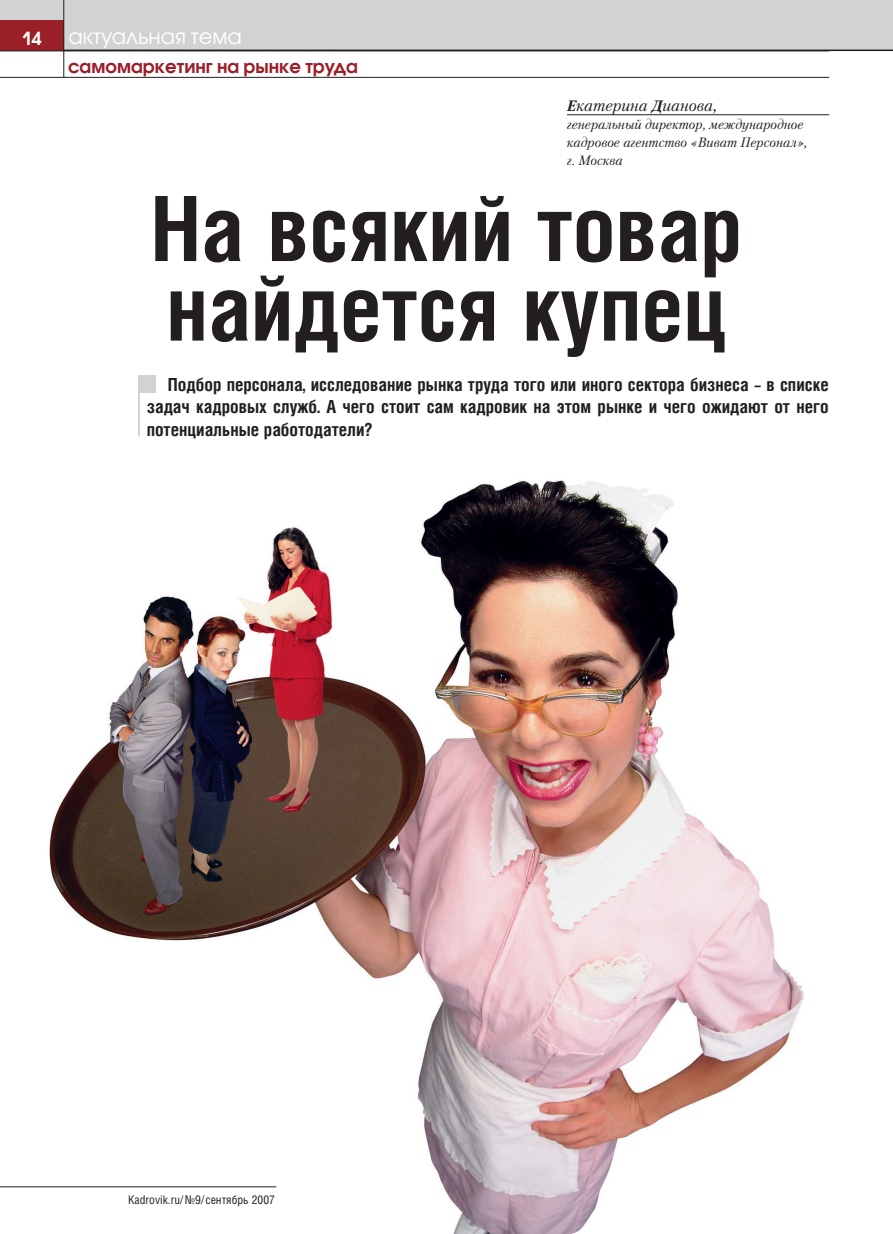
<style>
.page{position:relative;width:893px;height:1234px;background:#fff}
.page>*{position:absolute;margin:0;border:0;box-sizing:border-box;transform-origin:0 0}
.t1{font:700 90px/79.5px "Helios Cond";color:#231f20}
.t2{font:21px "Avant Garde Gothic C";color:#fff}
.t3{font:700 18px/22.5px "Helios Cond";color:#231f20;text-align:justify}
.t4{font:600 18px "Avant Garde Gothic C";color:#9b1f27}
.t5{font:600 18px "Avant Garde Gothic C";color:#fff}
.t6{font:italic 16.5px "Petersburg C";color:#231f20}
.t7{font:italic 13.5px/18px "Petersburg C";color:#231f20}
.t8{font:12px "Helios Cond";color:#231f20}
.s1{font-weight:700;font-size:15px}
</style>
<div class="page">
<div style="left:0;top:0;width:893px;height:51px;background:#d1d2d4"></div>
<hr style="left:0;top:50px;width:893px;height:1px;background:#231f20">
<hr style="left:567px;top:114px;width:262px;height:1px;background:#231f20">
<hr style="left:138px;top:376px;width:2px;height:60px;background:#d1d2d4">
<div style="left:138px;top:376px;width:17px;height:17px;background:#d1d2d4"></div>
<img style="left:21px;top:480px;width:784px;height:753px">
<div style="left:0;top:21px;width:64px;height:30px;background:#9b1f27"></div>
<hr style="left:0;top:77px;width:829px;height:1px;background:#231f20">
<hr style="left:0;top:51px;width:829px;height:1px;background:#231f20">
<hr style="left:64px;top:0;width:1px;height:77px;background:#231f20">
<hr style="left:0;top:1186px;width:276px;height:1px;background:#231f20">
<p class="t5" style="left:22px;top:27px;width:22px">14</p>
<p class="t2" style="left:68px;top:24px;width:175px">актуальная тема</p>
<p class="t4" style="left:68px;top:56px;width:291px">самомаркетинг на рынке труда</p>
<p class="t6" style="left:567px;top:95px;width:151px"><span class="s1">Е</span>катерина <span class="s1">Д</span>ианова,</p>
<p class="t7" style="left:567px;top:115px;width:241px">генеральный директор, международное кадровое агентство «Виват Персонал», г. Москва</p>
<h1 class="t1" style="left:151px;top:187px;width:593px">На всякий товар найдется купец</h1>
<p class="t3" style="left:147px;top:372px;width:683px;text-indent:21px">Подбор персонала, исследование рынка труда того или иного сектора бизнеса – в списке задач кадровых служб. А чего стоит сам кадровик на этом рынке и чего ожидают от него потенциальные работодатели?</p>
<p class="t8" style="left:128px;top:1191px;width:148px">Kadrovik.ru/№ 9/сентябрь 2007</p>
</div>
